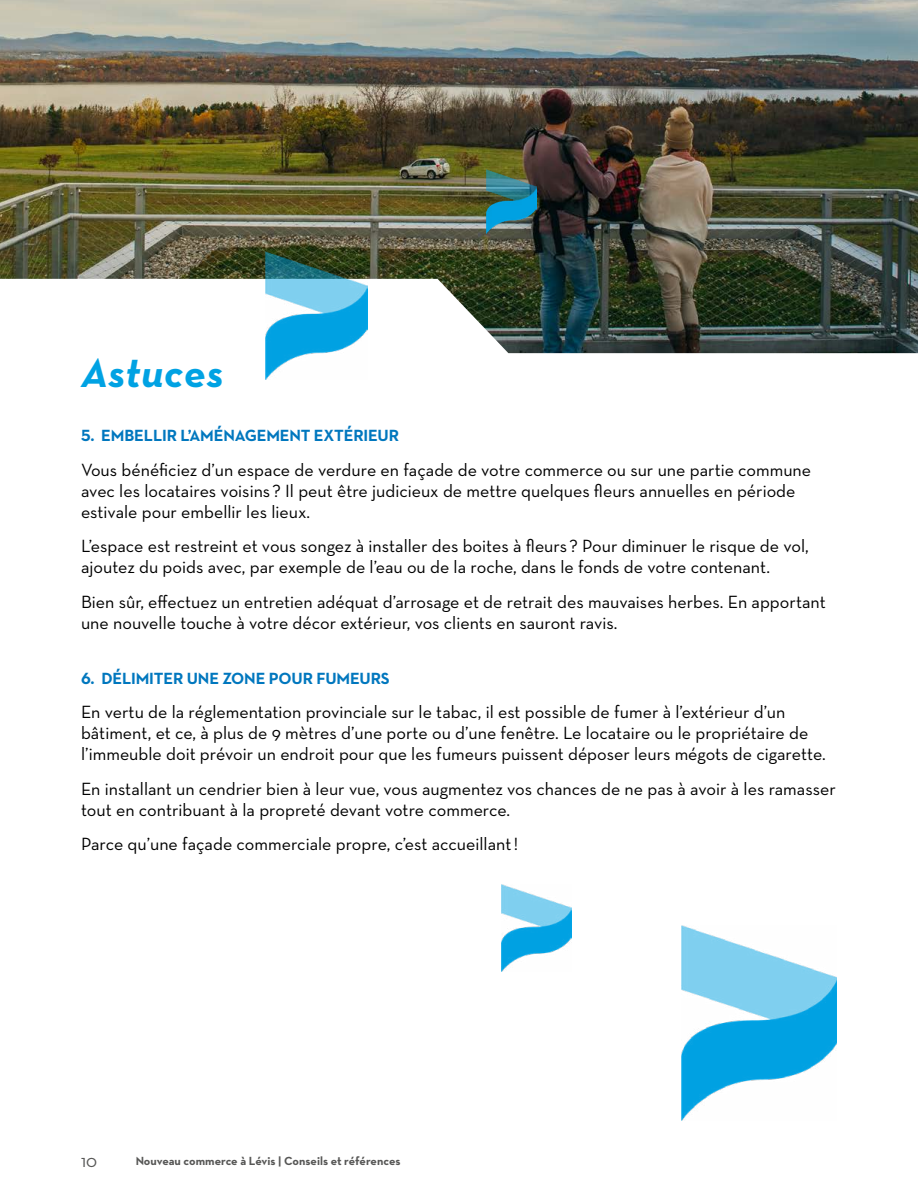
<style>
.page{position:relative;width:918px;height:1188px;background:#fff}
.page>*{position:absolute;margin:0;border:0;box-sizing:border-box;transform-origin:0 0}
.t1{font:italic 700 42px "Neutra Text";letter-spacing:.015em;color:#00a2e3}
.t2{font:18px/21px "Neutra Text";color:#000}
.t3{font:18px "Neutra Text";color:#575756}
.t4{font:700 16.5px "Neutraface 2 Text";letter-spacing:-.01em;color:#0077be}
.t5{font:700 12px "Neutra Text";color:#575756}
</style>
<div class="page">
<img style="left:681px;top:926px;width:156px;height:195px">
<img style="left:502px;top:885px;width:69px;height:86px">
<img style="left:0;top:0;width:918px;height:353px">
<img style="left:266px;top:252px;width:102px;height:127px">
<img style="left:486px;top:170px;width:51px;height:63px">
<h1 class="t1" style="left:81px;top:346px;width:144px">Astuces</h1>
<p class="t4" style="left:81px;top:425px;width:320px">5. EMBELLIR L’AMÉNAGEMENT EXTÉRIEUR</p>
<p class="t2" style="left:81px;top:459px;width:732px">Vous bénéficiez d’un espace de verdure en façade de votre commerce ou sur une partie commune avec les locataires voisins ? Il peut être judicieux de mettre quelques fleurs annuelles en période estivale pour embellir les lieux.</p>
<p class="t2" style="left:81px;top:535px;width:729px">L’espace est restreint et vous songez à installer des boites à fleurs ? Pour diminuer le risque de vol, ajoutez du poids avec, par exemple de l’eau ou de la roche, dans le fonds de votre contenant.</p>
<p class="t2" style="left:81px;top:591px;width:746px">Bien sûr, effectuez un entretien adéquat d’arrosage et de retrait des mauvaises herbes. En apportant une nouvelle touche à votre décor extérieur, vos clients en sauront ravis.</p>
<p class="t4" style="left:81px;top:667px;width:310px">6. DÉLIMITER UNE ZONE POUR FUMEURS</p>
<p class="t2" style="left:81px;top:701px;width:746px">En vertu de la réglementation provinciale sur le tabac, il est possible de fumer à l’extérieur d’un bâtiment, et ce, à plus de 9 mètres d’une porte ou d’une fenêtre. Le locataire ou le propriétaire de l’immeuble doit prévoir un endroit pour que les fumeurs puissent déposer leurs mégots de cigarette.</p>
<p class="t2" style="left:81px;top:778px;width:756px">En installant un cendrier bien à leur vue, vous augmentez vos chances de ne pas à avoir à les ramasser tout en contribuant à la propreté devant votre commerce.</p>
<p class="t2" style="left:81px;top:833px;width:439px">Parce qu’une façade commerciale propre, c’est accueillant!</p>
<p class="t3" style="left:81px;top:1150px;width:18px">10</p>
<p class="t5" style="left:136px;top:1154px;width:266px">Nouveau commerce à Lévis | Conseils et références</p>
</div>
